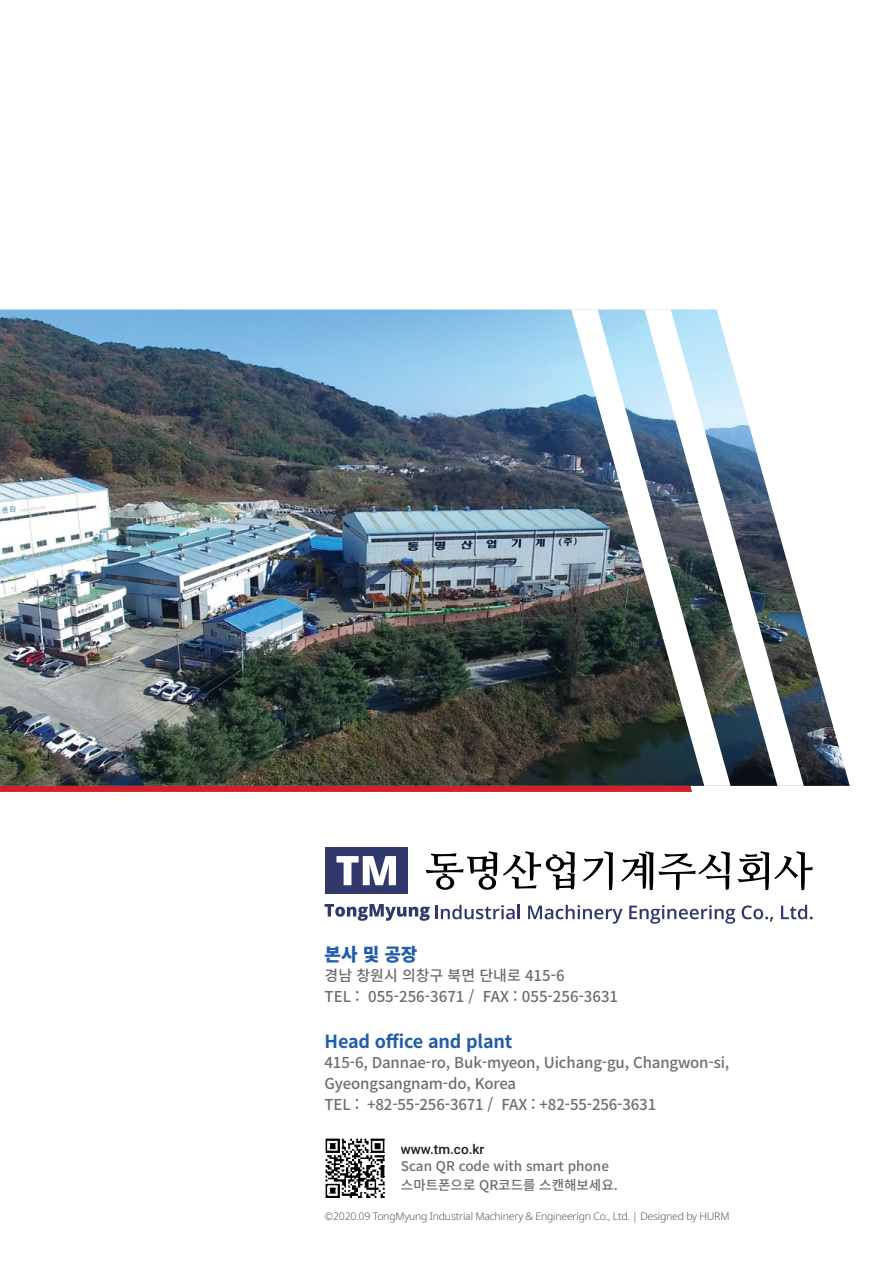
<style>
.page{position:relative;width:893px;height:1263px;background:#fff}
.page>*{position:absolute;margin:0;border:0;box-sizing:border-box;transform-origin:0 0}
.t1{font:700 18px "Noto Sans CJ Kkr";letter-spacing:-.01em;color:#225dab}
.t2{font:900 18px "Noto Sans CJ Kkr";color:#225dab}
.t3{font:500 15px/21px "Noto Sans CJ Kkr";letter-spacing:-.01em;color:#6d6e71}
.t4{font:500 13.5px/19.5px "Noto Sans CJ Kkr";color:#6d6e71}
.t5{font:500 13.5px "Roboto";color:#1e1e1e}
.t6{font:300 10.5px "Noto Sans";letter-spacing:-.02em;color:#58585b}
</style>
<div class="page">
<img style="left:0;top:310px;width:850px;height:476px">
<svg style="left:730px;top:310px;width:74px;height:476px"></svg>
<img style="left:571px;top:310px;width:159px;height:476px">
<svg style="left:426px;top:851px;width:149px;height:39px"></svg>
<svg style="left:583px;top:851px;width:30px;height:39px"></svg>
<svg style="left:621px;top:851px;width:109px;height:39px"></svg>
<svg style="left:737px;top:851px;width:76px;height:39px"></svg>
<svg style="left:528px;top:905px;width:95px;height:19px"></svg>
<svg style="left:629px;top:905px;width:106px;height:19px"></svg>
<svg style="left:742px;top:905px;width:31px;height:16px"></svg>
<svg style="left:781px;top:905px;width:32px;height:14px"></svg>
<svg style="left:325px;top:904px;width:195px;height:17px"></svg>
<div style="left:325px;top:847px;width:82px;height:47px;background:#30386c"></div>
<svg style="left:336px;top:856px;width:60px;height:29px"></svg>
<img style="left:325px;top:1138px;width:60px;height:60px">
<p class="t2" style="left:325px;top:944px;width:94px">본사 및 공장</p>
<p class="t3" style="left:325px;top:965px;width:295px">경남 창원시 의창구 북면 단내로 415-6<br>TEL : 055-256-3671 / FAX : 055-256-3631</p>
<p class="t1" style="left:325px;top:1031px;width:189px">Head office and plant</p>
<p class="t3" style="left:325px;top:1052px;width:406px">415-6, Dannae-ro, Buk-myeon, Uichang-gu, Changwon-si,<br>Gyeongsangnam-do, Korea<br>TEL : +82-55-256-3671 / FAX : +82-55-256-3631</p>
<p class="t5" style="left:401px;top:1140px;width:85px">www.tm.co.kr</p>
<p class="t4" style="left:401px;top:1156px;width:218px">Scan QR code with smart phone 스마트폰으로 QR코드를 스캔해보세요.</p>
<p class="t6" style="left:325px;top:1209px;width:406px">©2020.09 TongMyung Industrial Machinery &amp; Engineerign Co., Ltd. | Designed by HURM</p>
</div>
